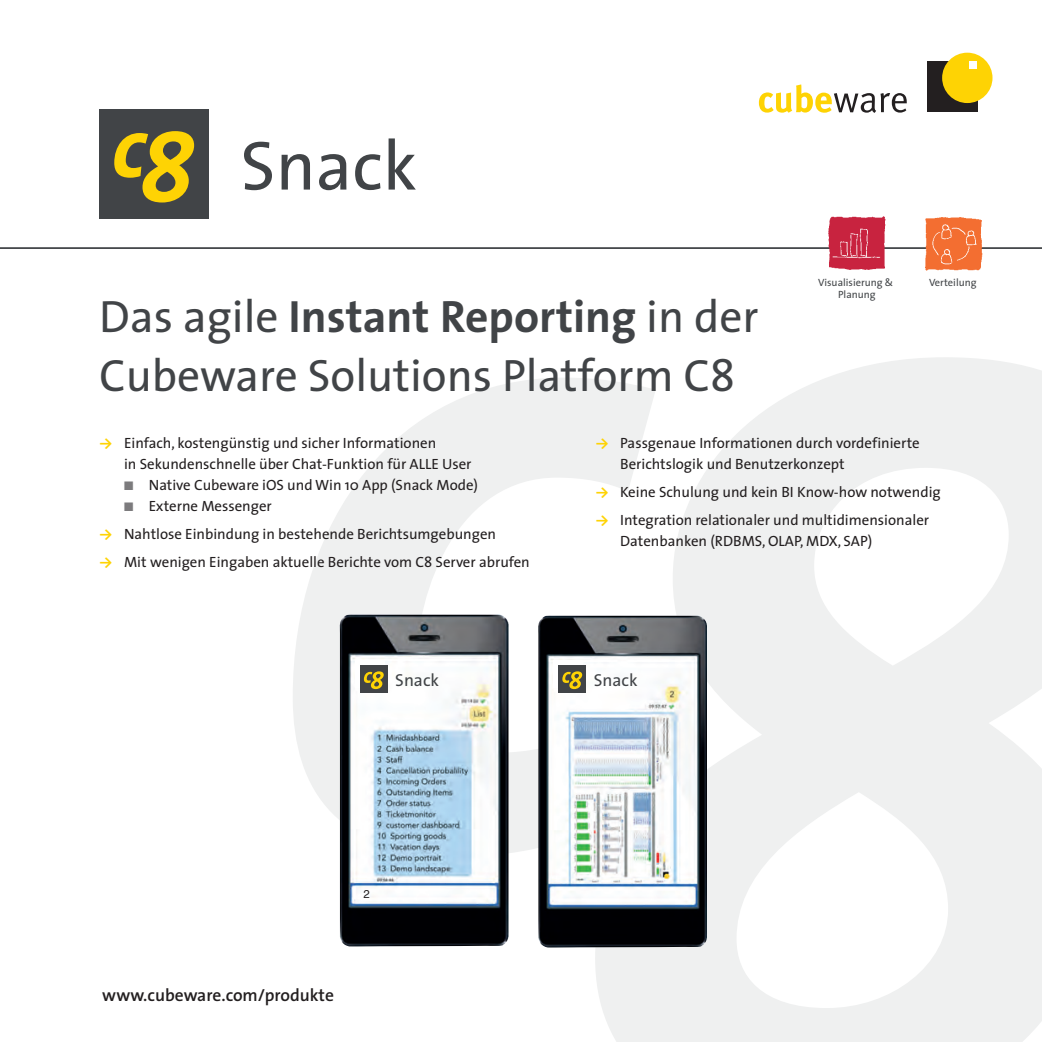
<style>
.page{position:relative;width:1042px;height:1042px;background:#fff}
.page>*{position:absolute;margin:0;border:0;box-sizing:border-box;transform-origin:0 0}
.t1{font:70px "The Sans";color:#414447}
.t2{font:45.5px/59.5px "The Sans";color:#414447}
.t3{font:600 17.5px "The Sans";color:#231f20}
.t4{font:17.32px "The Sans";color:#414447}
.t5{font:14.88px/21px "The Sans";color:#231f20}
.t6{font:11.38px "Helvetica";color:#231f20}
.t7{font:10.5px/12.1px "The Sans";color:#414447;text-align:center}
.s1{font-weight:700}
.s2{font-family:"Calibri";font-weight:700;font-style:italic;color:#fed304}
.s3{color:#7c7b7d}
</style>
<div class="page">
<svg style="left:595px;top:357px;width:447px;height:685px;fill:#eff0f0"></svg>
<svg style="left:293px;top:378px;width:363px;height:475px;fill:#f2f2f2"></svg>
<div style="left:99px;top:109px;width:109px;height:109px;background:#414447"></div>
<svg style="left:114px;top:131px;width:80px;height:71px"></svg>
<div style="left:927px;top:62px;width:50px;height:50px;background:#231f20"></div>
<div style="left:942px;top:53px;width:50px;height:50px;background:#fed304;border-radius:50%"></div>
<div style="left:969px;top:62px;width:8px;height:7px;background:#fff"></div>
<svg style="left:759px;top:84px;width:148px;height:29px"></svg>
<img style="left:538px;top:615px;width:169px;height:332px">
<img style="left:339px;top:614px;width:170px;height:332px">
<hr style="left:0;top:247px;width:1042px;height:2px;background:#414447">
<img style="left:826px;top:216px;width:61px;height:54px">
<img style="left:828px;top:221px;width:55px;height:47px">
<img style="left:923px;top:217px;width:60px;height:54px">
<img style="left:926px;top:218px;width:54px;height:51px">
<div style="left:355px;top:660px;width:29px;height:27px;background:#fff"></div>
<div style="left:360px;top:666px;width:27px;height:27px;background:#414447"></div>
<svg style="left:364px;top:671px;width:20px;height:18px"></svg>
<svg style="left:553px;top:660px;width:29px;height:27px"></svg>
<div style="left:559px;top:666px;width:27px;height:27px;background:#414447"></div>
<svg style="left:562px;top:671px;width:20px;height:18px"></svg>
<h1 class="t1" style="left:240px;top:138px;width:178px">Snack</h1>
<h2 class="t2" style="left:99px;top:291px;width:661px">Das agile <span class="s1">Instant Reporting</span> in der<br>Cubeware Solutions Platform C8</h2>
<p class="t7" style="left:818px;top:277px;width:77px">Visualisierung &amp;<br>Planung</p>
<p class="t7" style="left:929px;top:277px;width:49px">Verteilung</p>
<p class="t5" style="left:124px;top:434px;width:349px;text-indent:-25px"><span class="s2">→</span> Einfach, kostengünstig und sicher Informationen<br>in Sekundenschnelle über Chat-Funktion für ALLE User</p>
<p class="t5" style="left:124px;top:476px;width:355px"><span class="s3">■</span> Native Cubeware iOS und Win 10 App (Snack Mode)</p>
<p class="t5" style="left:124px;top:497px;width:149px"><span class="s3">■</span> Externe Messenger</p>
<p class="t5" style="left:99px;top:525px;width:398px"><span class="s2">→</span> Nahtlose Einbindung in bestehende Berichtsumgebungen</p>
<p class="t5" style="left:99px;top:553px;width:432px"><span class="s2">→</span> Mit wenigen Eingaben aktuelle Berichte vom C8 Server abrufen</p>
<p class="t5" style="left:620px;top:434px;width:301px;text-indent:-25px"><span class="s2">→</span> Passgenaue Informationen durch vordefinierte<br>Berichtslogik und Benutzerkonzept</p>
<p class="t5" style="left:595px;top:483px;width:347px"><span class="s2">→</span> Keine Schulung und kein BI Know-how notwendig</p>
<p class="t5" style="left:620px;top:511px;width:310px;text-indent:-25px"><span class="s2">→</span> Integration relationaler und multidimensionaler<br>Datenbanken (RDBMS, OLAP, MDX, SAP)</p>
<p class="t4" style="left:395px;top:673px;width:45px">Snack</p>
<p class="t4" style="left:594px;top:673px;width:45px">Snack</p>
<p class="t6" style="left:363px;top:889px;width:8px">2</p>
<p class="t3" style="left:102px;top:988px;width:233px">www.cubeware.com/produkte</p>
</div>
